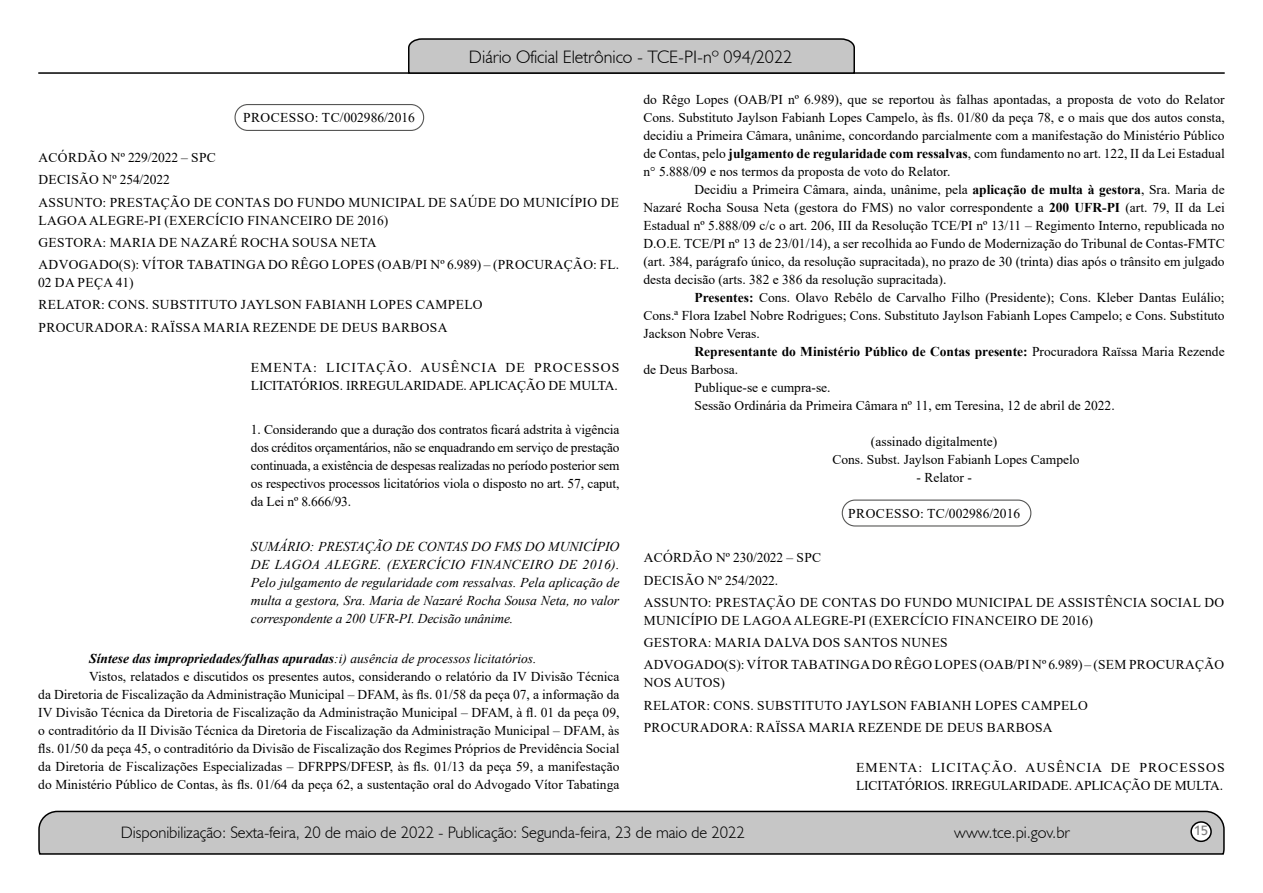
<style>
.page{position:relative;width:1263px;height:893px;background:#fff}
.page>*{position:absolute;margin:0;border:0;box-sizing:border-box;transform-origin:0 0}
.t1{font:300 18px "Humanist 521 BT";color:#000}
.t2{font:300 16.5px "Humanist 521 BT";color:#000}
.t3{font:15px "Estrangelo Edessa";color:#808080}
.t4{font:13.5px/18px "Times New Roman";color:#000;text-align:justify}
.t5{font:13.5px/22.2px "Times New Roman";letter-spacing:.025em;color:#000}
.t6{font:italic 13.5px/18px "Times New Roman";letter-spacing:-.01em;color:#000;text-align:justify}
.t7{font:700 13.5px "Times New Roman";color:#000}
.t8{font:italic 700 13.5px "Times New Roman";color:#000}
.s1{font-weight:400}
.s2{font-weight:700}
</style>
<div class="page">
<svg style="left:38px;top:810px;width:1187px;height:45px;background:#b9b9b9"></svg>
<div style="left:1191px;top:822px;width:20px;height:19px;background:#fff;border-radius:50%"></div>
<div style="left:1190px;top:821px;width:22px;height:21px;border:2px solid #000;border-radius:50%"></div>
<hr style="left:38px;top:72px;width:1187px;height:2px;background:#000">
<svg style="left:407px;top:38px;width:449px;height:36px;background:#b4b4b4"></svg>
<div style="left:234px;top:104px;width:190px;height:27px;border:1px solid #575756;border-radius:13px"></div>
<div style="left:842px;top:500px;width:189px;height:27px;border:1px solid #575756;border-radius:13px"></div>
<h1 class="t1" style="left:469px;top:46px;width:325px">Diário Oficial Eletrônico - TCE-PI-nº 094/2022</h1>
<p class="t4" style="left:243px;top:108px;width:173px">PROCESSO: TC/002986/2016</p>
<p class="t5" style="left:39px;top:146px;width:582px">ACÓRDÃO Nº 229/2022 – SPC<br>DECISÃO Nº 254/2022<br>ASSUNTO: PRESTAÇÃO DE CONTAS DO FUNDO MUNICIPAL DE SAÚDE DO MUNICÍPIO DE</p>
<p class="t5" style="left:39px;top:209px;width:582px">LAGOA ALEGRE-PI (EXERCÍCIO FINANCEIRO DE 2016)<br>GESTORA: MARIA DE NAZARÉ ROCHA SOUSA NETA<br>ADVOGADO(S): VÍTOR TABATINGA DO RÊGO LOPES (OAB/PI Nº 6.989) – (PROCURAÇÃO: FL.</p>
<p class="t5" style="left:38px;top:271px;width:446px">02 DA PEÇA 41)<br>RELATOR: CONS. SUBSTITUTO JAYLSON FABIANH LOPES CAMPELO<br>PROCURADORA: RAÏSSA MARIA REZENDE DE DEUS BARBOSA</p>
<p class="t4" style="left:251px;top:358px;width:370px">EMENTA: LICITAÇÃO. AUSÊNCIA DE PROCESSOS<br>LICITATÓRIOS. IRREGULARIDADE. APLICAÇÃO DE MULTA.</p>
<p class="t4" style="left:251px;top:420px;width:370px">1. Considerando que a duração dos contratos ficará adstrita à vigência dos créditos orçamentários, não se enquadrando em serviço de prestação continuada, a existência de despesas realizadas no período posterior sem os respectivos processos licitatórios viola o disposto no art. 57, caput, da Lei nº 8.666/93.</p>
<p class="t6" style="left:251px;top:537px;width:370px">SUMÁRIO: PRESTAÇÃO DE CONTAS DO FMS DO MUNICÍPIO DE LAGOA ALEGRE. (EXERCÍCIO FINANCEIRO DE 2016).<br>Pelo julgamento de regularidade com ressalvas. Pela aplicação de multa a gestora, Sra. Maria de Nazaré Rocha Sousa Neta, no valor correspondente a 200 UFR-PI. Decisão unânime.</p>
<p class="t8" style="left:89px;top:649px;width:449px">Síntese das impropriedades/falhas apuradas<span class="s1">:i) ausência de processos licitatórios.</span></p>
<p class="t4" style="left:89px;top:667px;width:532px">Vistos, relatados e discutidos os presentes autos, considerando o relatório da IV Divisão Técnica</p>
<p class="t4" style="left:38px;top:685px;width:583px">da Diretoria de Fiscalização da Administração Municipal – DFAM, às fls. 01/58 da peça 07, a informação da</p>
<p class="t4" style="left:38px;top:703px;width:583px">IV Divisão Técnica da Diretoria de Fiscalização da Administração Municipal – DFAM, à fl. 01 da peça 09,</p>
<p class="t4" style="left:38px;top:721px;width:583px">o contraditório da II Divisão Técnica da Diretoria de Fiscalização da Administração Municipal – DFAM, às</p>
<p class="t4" style="left:38px;top:739px;width:583px">fls. 01/50 da peça 45, o contraditório da Divisão de Fiscalização dos Regimes Próprios de Previdência Social</p>
<p class="t4" style="left:38px;top:757px;width:583px">da Diretoria de Fiscalizações Especializadas – DFRPPS/DFESP, às fls. 01/13 da peça 59, a manifestação</p>
<p class="t4" style="left:38px;top:775px;width:583px">do Ministério Público de Contas, às fls. 01/64 da peça 62, a sustentação oral do Advogado Vítor Tabatinga</p>
<p class="t4" style="left:643px;top:90px;width:583px">do Rêgo Lopes (OAB/PI nº 6.989), que se reportou às falhas apontadas, a proposta de voto do Relator Cons. Substituto Jaylson Fabianh Lopes Campelo, às fls. 01/80 da peça 78, e o mais que dos autos consta, decidiu a Primeira Câmara, unânime, concordando parcialmente com a manifestação do Ministério Público de Contas, pelo <span class="s2">julgamento de regularidade com ressalvas</span>, com fundamento no art. 122, II da Lei Estadual n° 5.888/09 e nos termos da proposta de voto do Relator.</p>
<p class="t4" style="left:643px;top:180px;width:583px;text-indent:51px">Decidiu a Primeira Câmara, ainda, unânime, pela <span class="s2">aplicação de multa à gestora</span>, Sra. Maria de Nazaré Rocha Sousa Neta (gestora do FMS) no valor correspondente a <span class="s2">200 UFR-PI</span> (art. 79, II da Lei Estadual nº 5.888/09 c/c o art. 206, III da Resolução TCE/PI nº 13/11 – Regimento Interno, republicada no D.O.E. TCE/PI nº 13 de 23/01/14), a ser recolhida ao Fundo de Modernização do Tribunal de Contas-FMTC (art. 384, parágrafo único, da resolução supracitada), no prazo de 30 (trinta) dias após o trânsito em julgado desta decisão (arts. 382 e 386 da resolução supracitada).</p>
<p class="t4" style="left:643px;top:288px;width:583px;text-indent:51px"><span class="s2">Presentes:</span> Cons. Olavo Rebêlo de Carvalho Filho (Presidente); Cons. Kleber Dantas Eulálio; Cons.ª Flora Izabel Nobre Rodrigues; Cons. Substituto Jaylson Fabianh Lopes Campelo; e Cons. Substituto Jackson Nobre Veras.</p>
<p class="t7" style="left:694px;top:342px;width:532px">Representante do Ministério Público de Contas presente: <span class="s1">Procuradora Raïssa Maria Rezende</span></p>
<p class="t4" style="left:643px;top:360px;width:96px">de Deus Barbosa.</p>
<p class="t4" style="left:694px;top:378px;width:138px">Publique-se e cumpra-se.</p>
<p class="t4" style="left:694px;top:396px;width:422px">Sessão Ordinária da Primeira Câmara nº 11, em Teresina, 12 de abril de 2022.</p>
<p class="t4" style="left:832px;top:432px;width:249px;text-indent:38px">(assinado digitalmente)<br>Cons. Subst. Jaylson Fabianh Lopes Campelo</p>
<p class="t4" style="left:916px;top:468px;width:57px">- Relator -</p>
<p class="t4" style="left:848px;top:504px;width:173px">PROCESSO: TC/002986/2016</p>
<p class="t5" style="left:644px;top:546px;width:582px">ACÓRDÃO Nº 230/2022 – SPC<br>DECISÃO Nº 254/2022.<br>ASSUNTO: PRESTAÇÃO DE CONTAS DO FUNDO MUNICIPAL DE ASSISTÊNCIA SOCIAL DO</p>
<p class="t5" style="left:644px;top:609px;width:582px">MUNICÍPIO DE LAGOA ALEGRE-PI (EXERCÍCIO FINANCEIRO DE 2016)<br>GESTORA: MARIA DALVA DOS SANTOS NUNES<br>ADVOGADO(S): VÍTOR TABATINGA DO RÊGO LOPES (OAB/PI Nº 6.989) – (SEM PROCURAÇÃO</p>
<p class="t5" style="left:644px;top:671px;width:446px">NOS AUTOS)<br>RELATOR: CONS. SUBSTITUTO JAYLSON FABIANH LOPES CAMPELO<br>PROCURADORA: RAÏSSA MARIA REZENDE DE DEUS BARBOSA</p>
<p class="t4" style="left:856px;top:758px;width:370px">EMENTA: LICITAÇÃO. AUSÊNCIA DE PROCESSOS<br>LICITATÓRIOS. IRREGULARIDADE. APLICAÇÃO DE MULTA.</p>
<p class="t2" style="left:121px;top:822px;width:626px">Disponibilização: Sexta-feira, 20 de maio de 2022 - Publicação: Segunda-feira, 23 de maio de 2022</p>
<p class="t2" style="left:954px;top:822px;width:117px">www.tce.pi.gov.br</p>
<p class="t3" style="left:1194px;top:823px;width:16px">15</p>
</div>
